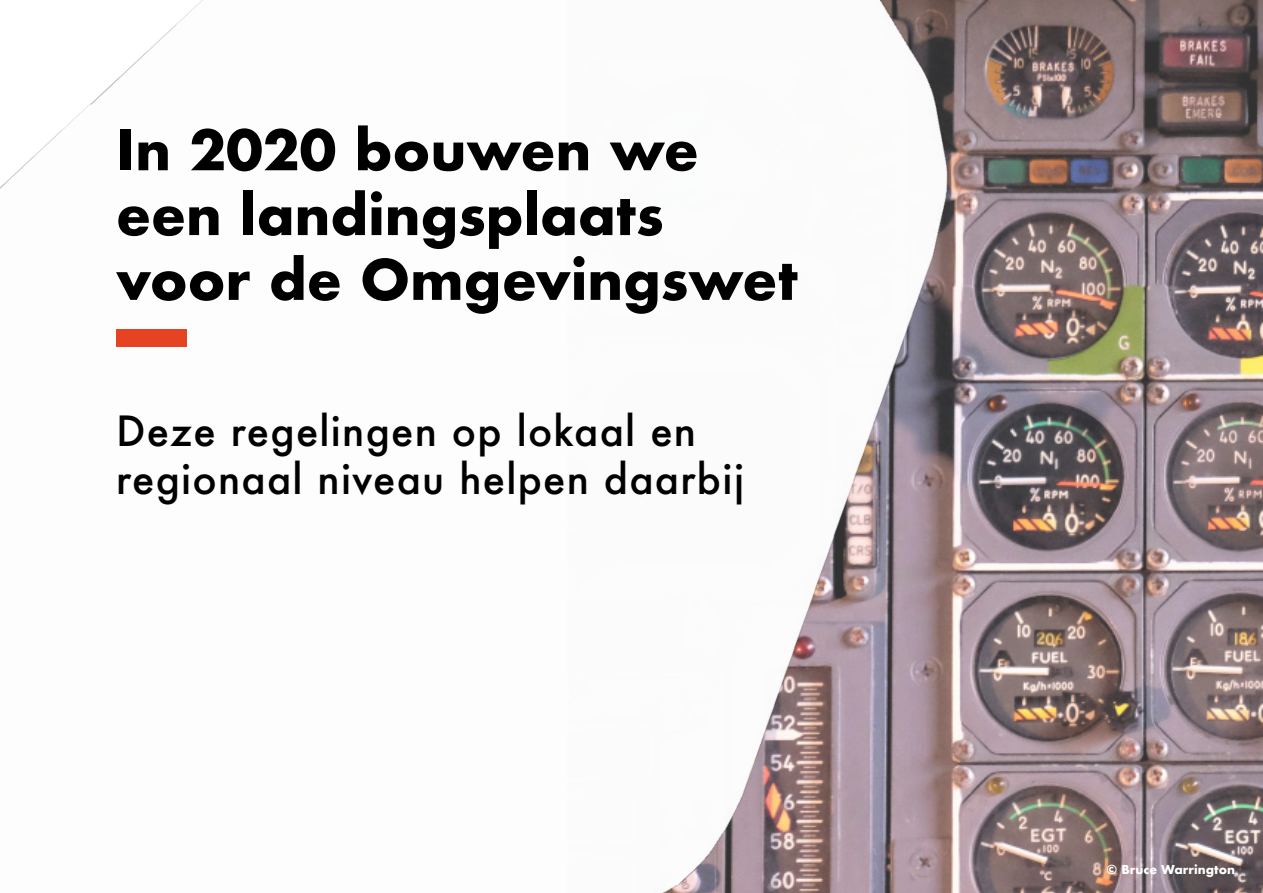
<style>
.page{position:relative;width:1263px;height:893px;background:#fff}
.page>*{position:absolute;margin:0;border:0;box-sizing:border-box;transform-origin:0 0}
.t1{font:700 54px/64.8px "Futura";color:#000}
.t2{font:500 40.5px/48.6px "Futura";letter-spacing:.03em;color:#000}
.t3{font:700 12px "Futura";color:#fff}
</style>
<div class="page">
<img style="left:0;top:0;width:1263px;height:893px">
<div style="left:116px;top:330px;width:71px;height:17px;background:#e54321"></div>
<h1 class="t1" style="left:116px;top:117px;width:683px">In 2020 bouwen we een landingsplaats voor de Omgevingswet</h1>
<p class="t2" style="left:116px;top:406px;width:630px">Deze regelingen op lokaal en regionaal niveau helpen daarbij</p>
<p class="t3" style="left:1106px;top:861px;width:131px">© Bruce Warrington</p>
</div>
